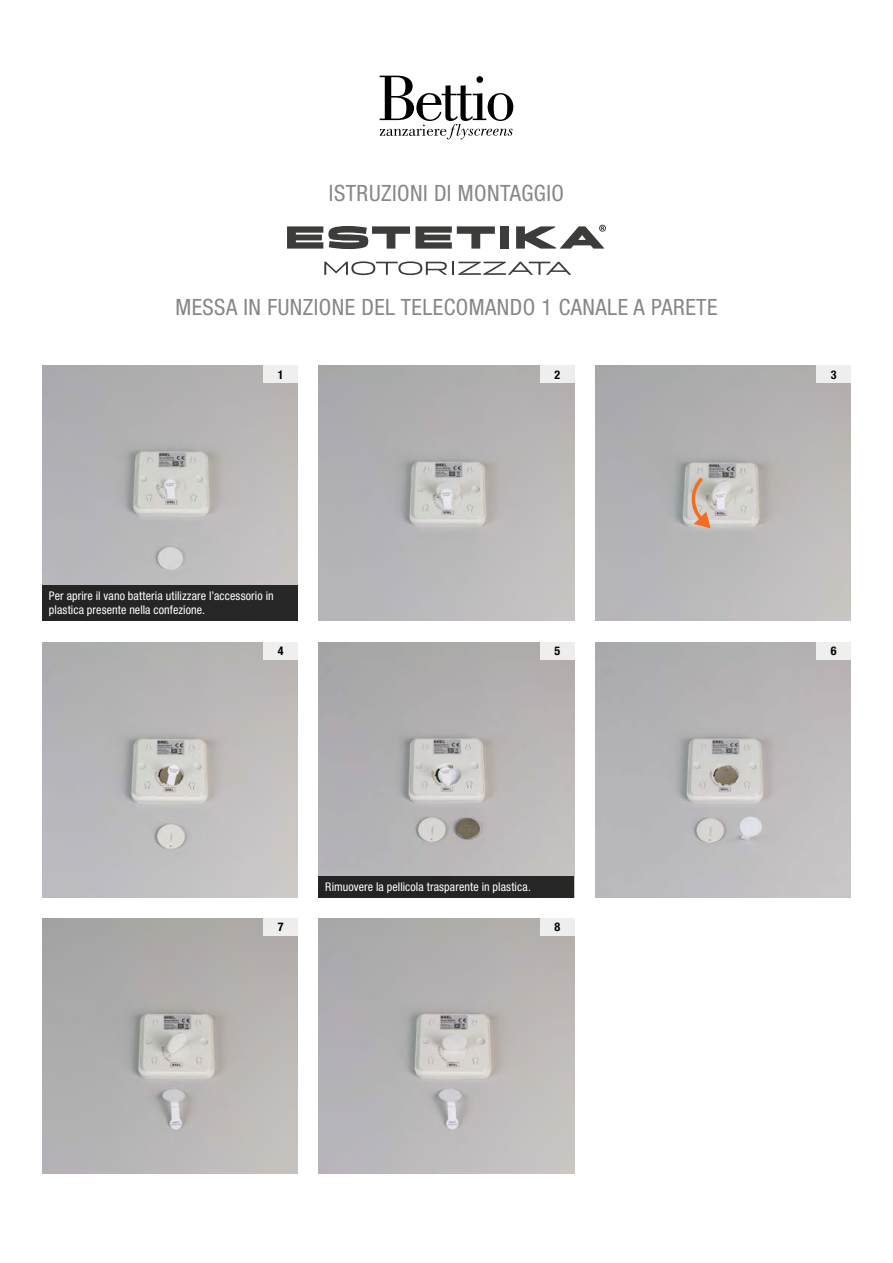
<style>
.page{position:relative;width:893px;height:1263px;background:#fff}
.page>*{position:absolute;margin:0;border:0;box-sizing:border-box;transform-origin:0 0}
.t1{font:condensed 22.5px "Helvetica Neue LT Std";letter-spacing:.02em;color:#878786}
.t2{font:condensed 12px/14.4px "Helvetica Neue LT Std";letter-spacing:.01em;color:#fff}
.t3{font:700 condensed 12px "Helvetica Neue LT Std";color:#000}
</style>
<div class="page">
<svg style="left:380px;top:76px;width:133px;height:63px"></svg>
<img style="left:595px;top:366px;width:255px;height:255px">
<svg style="left:690px;top:474px;width:21px;height:54px"></svg>
<img style="left:595px;top:642px;width:255px;height:255px">
<img style="left:319px;top:366px;width:255px;height:255px">
<img style="left:319px;top:642px;width:255px;height:234px">
<img style="left:319px;top:918px;width:255px;height:256px">
<img style="left:43px;top:366px;width:255px;height:219px">
<img style="left:43px;top:642px;width:255px;height:255px">
<img style="left:43px;top:918px;width:255px;height:256px">
<div style="left:319px;top:876px;width:255px;height:21px;background:#262525"></div>
<div style="left:43px;top:585px;width:255px;height:36px;background:#262626"></div>
<svg style="left:287px;top:226px;width:208px;height:23px"></svg>
<div style="left:500px;top:226px;width:9px;height:23px;background:#3c3c3b"></div>
<svg style="left:516px;top:225px;width:90px;height:24px"></svg>
<svg style="left:324px;top:261px;width:247px;height:14px"></svg>
<div style="left:540px;top:918px;width:34px;height:17px;background:#efeeee"></div>
<div style="left:540px;top:642px;width:34px;height:17px;background:#efeeed"></div>
<div style="left:540px;top:366px;width:34px;height:17px;background:#efeeee"></div>
<div style="left:264px;top:918px;width:34px;height:17px;background:#eeeeed"></div>
<div style="left:264px;top:642px;width:34px;height:17px;background:#f0efef"></div>
<div style="left:264px;top:366px;width:34px;height:17px;background:#f0efee"></div>
<div style="left:816px;top:642px;width:34px;height:17px;background:#f0efee"></div>
<div style="left:816px;top:366px;width:34px;height:17px;background:#efeeee"></div>
<h1 class="t1" style="left:329px;top:180px;width:237px">ISTRUZIONI DI MONTAGGIO</h1>
<h1 class="t1" style="left:175px;top:294px;width:544px">MESSA IN FUNZIONE DEL TELECOMANDO 1 CANALE A PARETE</h1>
<p class="t3" style="left:278px;top:367px;width:7px">1</p>
<p class="t2" style="left:49px;top:588px;width:226px">Per aprire il vano batteria utilizzare l’accessorio in plastica presente nella confezione.</p>
<p class="t3" style="left:278px;top:643px;width:7px">4</p>
<p class="t3" style="left:554px;top:367px;width:7px">2</p>
<p class="t3" style="left:554px;top:643px;width:7px">5</p>
<p class="t3" style="left:278px;top:920px;width:7px">7</p>
<p class="t2" style="left:325px;top:879px;width:207px">Rimuovere la pellicola trasparente in plastica.</p>
<p class="t3" style="left:554px;top:920px;width:7px">8</p>
<p class="t3" style="left:831px;top:367px;width:7px">3</p>
<p class="t3" style="left:831px;top:643px;width:7px">6</p>
</div>
